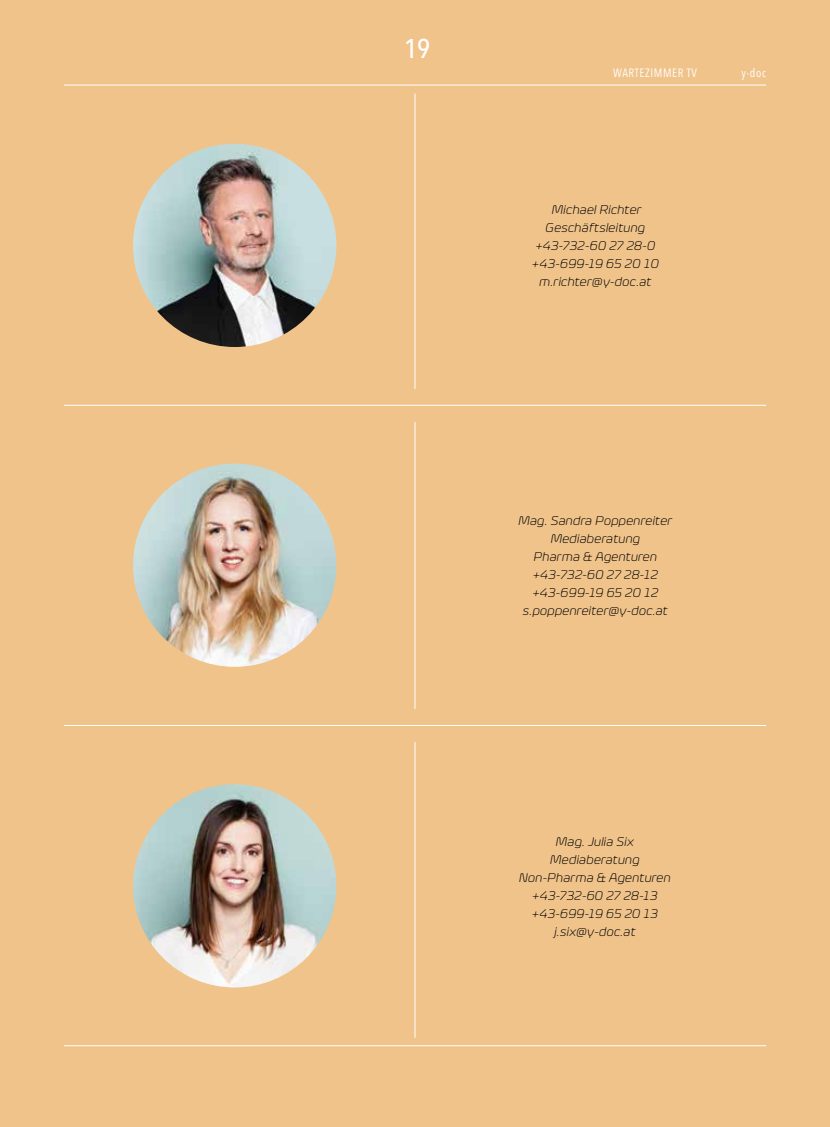
<style>
.page{position:relative;width:830px;height:1127px;background:#fff}
.page>*{position:absolute;margin:0;border:0;box-sizing:border-box;transform-origin:0 0}
.t1{font:500 27px "Avenir Next Condensed";color:#fff}
.t2{font:italic 300 12.75px/18px "Eurosoft";letter-spacing:.03em;color:#000;text-align:center}
.t3{font:12px "Avenir Next Condensed";letter-spacing:.05em;color:#fff}
</style>
<div class="page">
<div style="left:0;top:0;width:829px;height:1127px;background:#f0c38b"></div>
<hr style="left:64px;top:1045px;width:701px;height:1px;background:#fff">
<hr style="left:64px;top:85px;width:701px;height:1px;background:#fff">
<img style="left:133px;top:463px;width:203px;height:204px;border-radius:102px">
<img style="left:133px;top:784px;width:203px;height:203px;border-radius:102px">
<img style="left:133px;top:144px;width:203px;height:203px;border-radius:102px">
<hr style="left:414px;top:94px;width:1px;height:943px;background:#fff">
<div style="left:412px;top:389px;width:6px;height:33px;background:#f0c38b"></div>
<div style="left:411px;top:709px;width:7px;height:33px;background:#f0c38b"></div>
<hr style="left:64px;top:725px;width:701px;height:1px;background:#fff">
<hr style="left:64px;top:405px;width:701px;height:1px;background:#fff">
<h1 class="t1" style="left:404px;top:32px;width:28px">19</h1>
<p class="t3" style="left:613px;top:63px;width:85px">WARTEZIMMER TV</p>
<p class="t3" style="left:741px;top:63px;width:26px">y-doc</p>
<p class="t2" style="left:532px;top:201px;width:128px">Michael Richter<br>Geschäftsleitung +43-732-60 27 28-0 +43-699-19 65 20 10 m.richter@y-doc.at</p>
<p class="t2" style="left:518px;top:512px;width:155px">Mag. Sandra Poppenreiter<br>Mediaberatung<br>Pharma &amp; Agenturen +43-732-60 27 28-12 +43-699-19 65 20 12 s.poppenreiter@y-doc.at</p>
<p class="t2" style="left:519px;top:832px;width:153px">Mag. Julia Six<br>Mediaberatung<br>Non-Pharma &amp; Agenturen +43-732-60 27 28-13 +43-699-19 65 20 13 j.six@y-doc.at</p>
</div>
